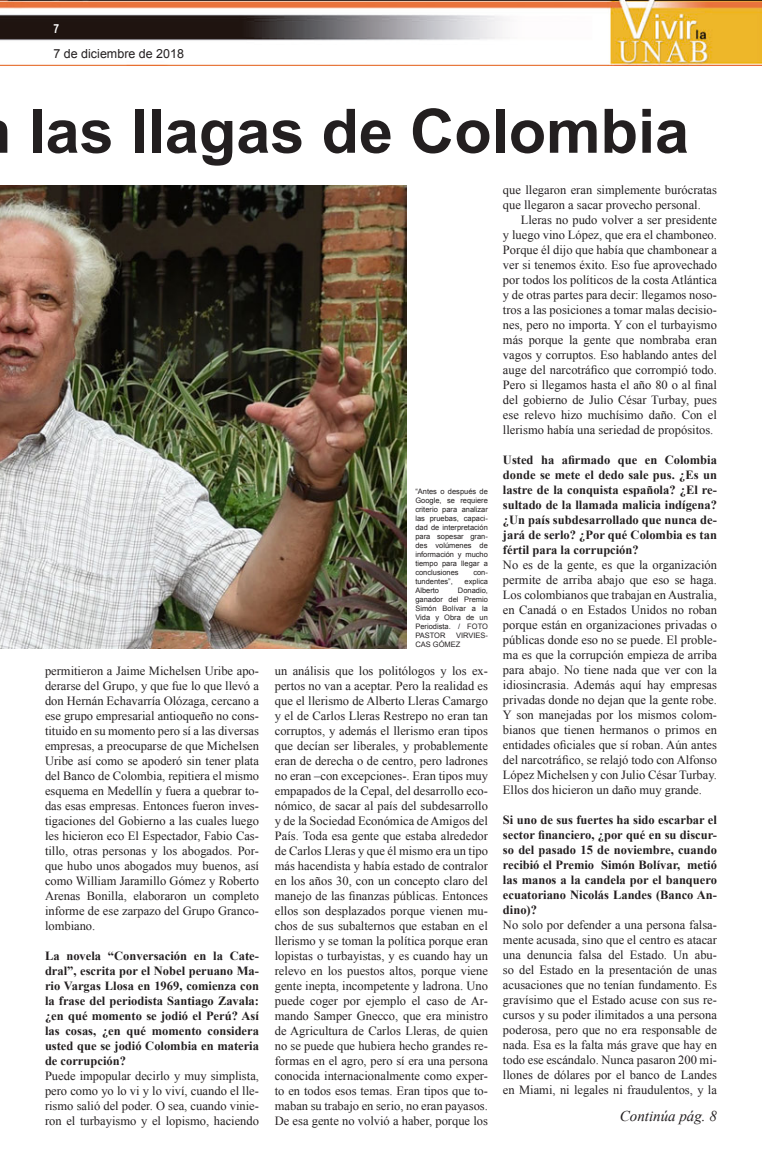
<style>
.page{position:relative;width:762px;height:1170px;background:#fff}
.page>*{position:absolute;margin:0;border:0;box-sizing:border-box;transform-origin:0 0}
.t1{font:700 61.25px "Arial";color:#231f20}
.t2{font:italic 15px "Times New Roman";color:#231f20}
.t3{font:12.5px/15px "Times New Roman";color:#231f20;text-align:justify}
.t4{font:700 12.5px/15px "Times New Roman";color:#231f20;text-align:justify}
.t5{font:12.5px "Arial";color:#231f20}
.t6{font:700 12.5px "Arial Narrow";color:#fff}
.t7{font:7.5px/9px "Arial";color:#231f20;text-align:justify}
</style>
<div class="page">
<img style="left:0;top:0;width:762px;height:66px">
<img style="left:0;top:185px;width:406px;height:463px">
<p class="t6" style="left:53px;top:19px;width:7px">7</p>
<p class="t5" style="left:53px;top:46px;width:132px">7 de diciembre de 2018</p>
<h1 class="t1" style="left:29px;top:90px;width:662px">las llagas de Colombia</h1>
<p class="t3" style="left:45px;top:663px;width:215px">permitieron a Jaime Michelsen Uribe apo&shy;derarse del Grupo, y que fue lo que llevó a don Hernán Echavarría Olózaga, cercano a ese grupo empresarial antioqueño no cons&shy;tituido en su momento pero sí a las diversas empresas, a preocuparse de que Michelsen Uribe así como se apoderó sin tener plata del Banco de Colombia, repitiera el mismo esquema en Medellín y fuera a quebrar to&shy;das esas empresas. Entonces fueron inves&shy;tigaciones del Gobierno a las cuales luego les hicieron eco El Espectador, Fabio Cas&shy;tillo, otras personas y los abogados. Por&shy;que hubo unos abogados muy buenos, así como William Jaramillo Gómez y Roberto Arenas Bonilla, elaboraron un completo informe de ese zarpazo del Grupo Granco&shy;lombiano.</p>
<p class="t4" style="left:45px;top:948px;width:215px">La novela “Conversación en la Cate&shy;dral”, escrita por el Nobel peruano Ma&shy;rio Vargas Llosa en 1969, comienza con la frase del periodista Santiago Zavala: ¿en qué momento se jodió el Perú? Así las cosas, ¿en qué momento considera usted que se jodió Colombia en materia de corrupción?</p>
<p class="t3" style="left:45px;top:1068px;width:215px">Puede impopular decirlo y muy simplista, pero como yo lo vi y lo viví, cuando el lle&shy;rismo salió del poder. O sea, cuando vinie&shy;ron el turbayismo y el lopismo, haciendo</p>
<p class="t7" style="left:415px;top:486px;width:74px">“Antes o después de Google, se requiere criterio para analizar las pruebas, capaci&shy;dad de interpretación para sopesar gran&shy;des volúmenes de información y mucho tiempo para llegar a conclusiones</p>
<p class="t7" style="left:473px;top:567px;width:16px">con-</p>
<p class="t7" style="left:415px;top:576px;width:39px">tundentes”,</p>
<p class="t7" style="left:465px;top:576px;width:25px">explica</p>
<p class="t7" style="left:415px;top:585px;width:25px">Alberto</p>
<p class="t7" style="left:415px;top:585px;width:74px;text-indent:43px">Donadio, ganador del Premio Simón Bolívar a la Vida y Obra de un Periodista. / FOTO PASTOR</p>
<p class="t7" style="left:415px;top:630px;width:74px;text-indent:41px">VIRVIES-<br>CAS GÓMEZ</p>
<p class="t3" style="left:275px;top:663px;width:215px">un análisis que los politólogos y los ex&shy;pertos no van a aceptar. Pero la realidad es que el llerismo de Alberto Lleras Camargo y el de Carlos Lleras Restrepo no eran tan corruptos, y además el llerismo eran tipos que decían ser liberales, y probablemente eran de derecha o de centro, pero ladrones no eran –con excepciones-. Eran tipos muy empapados de la Cepal, del desarrollo eco&shy;nómico, de sacar al país del subdesarrollo y de la Sociedad Económica de Amigos del País. Toda esa gente que estaba alrededor de Carlos Lleras y que él mismo era un tipo más hacendista y había estado de contralor en los años 30, con un concepto claro del manejo de las finanzas públicas. Entonces ellos son desplazados porque vienen mu&shy;chos de sus subalternos que estaban en el llerismo y se toman la política porque eran lopistas o turbayistas, y es cuando hay un relevo en los puestos altos, porque viene gente inepta, incompetente y ladrona. Uno puede coger por ejemplo el caso de Ar&shy;mando Samper Gnecco, que era ministro de Agricultura de Carlos Lleras, de quien no se puede que hubiera hecho grandes re&shy;formas en el agro, pero sí era una persona conocida internacionalmente como exper&shy;to en todos esos temas. Eran tipos que to&shy;maban su trabajo en serio, no eran payasos.<br>De esa gente no volvió a haber, porque los</p>
<p class="t3" style="left:503px;top:182px;width:215px">que llegaron eran simplemente burócratas que llegaron a sacar provecho personal.</p>
<p class="t3" style="left:503px;top:212px;width:215px;text-indent:18px">Lleras no pudo volver a ser presidente y luego vino López, que era el chamboneo.<br>Porque él dijo que había que chambonear a ver si tenemos éxito. Eso fue aprovechado por todos los políticos de la costa Atlántica y de otras partes para decir: llegamos noso&shy;tros a las posiciones a tomar malas decisio&shy;nes, pero no importa. Y con el turbayismo más porque la gente que nombraba eran vagos y corruptos. Eso hablando antes del auge del narcotráfico que corrompió todo.<br>Pero si llegamos hasta el año 80 o al final del gobierno de Julio César Turbay, pues ese relevo hizo muchísimo daño. Con el llerismo había una seriedad de propósitos.</p>
<p class="t4" style="left:503px;top:452px;width:215px">Usted ha afirmado que en Colombia donde se mete el dedo sale pus. ¿Es un lastre de la conquista española? ¿El re&shy;sultado de la llamada malicia indígena? ¿Un país subdesarrollado que nunca de&shy;jará de serlo? ¿Por qué Colombia es tan fértil para la corrupción?</p>
<p class="t3" style="left:503px;top:557px;width:215px">No es de la gente, es que la organización permite de arriba abajo que eso se haga.<br>Los colombianos que trabajan en Australia, en Canadá o en Estados Unidos no roban porque están en organizaciones privadas o públicas donde eso no se puede. El proble&shy;ma es que la corrupción empieza de arriba para abajo. No tiene nada que ver con la idiosincrasia. Además aquí hay empresas privadas donde no dejan que la gente robe.<br>Y son manejadas por los mismos colom&shy;bianos que tienen hermanos o primos en entidades oficiales que sí roban. Aún antes del narcotráfico, se relajó todo con Alfonso López Michelsen y con Julio César Turbay.<br>Ellos dos hicieron un daño muy grande.</p>
<p class="t4" style="left:503px;top:812px;width:215px">Si uno de sus fuertes ha sido escarbar el sector financiero, ¿por qué en su discur&shy;so del pasado 15 de noviembre, cuando recibió el Premio Simón Bolívar, metió las manos a la candela por el banquero ecuatoriano Nicolás Landes (Banco An&shy;dino)?</p>
<p class="t3" style="left:503px;top:917px;width:215px">No solo por defender a una persona falsa&shy;mente acusada, sino que el centro es atacar una denuncia falsa del Estado. Un abu&shy;so del Estado en la presentación de unas acusaciones que no tenían fundamento. Es gravísimo que el Estado acuse con sus re&shy;cursos y su poder ilimitados a una persona poderosa, pero que no era responsable de nada. Esa es la falta más grave que hay en todo ese escándalo. Nunca pasaron 200 mi&shy;llones de dólares por el banco de Landes en Miami, ni legales ni fraudulentos, y la</p>
<p class="t2" style="left:620px;top:1105px;width:99px">Continúa pág. 8</p>
</div>
